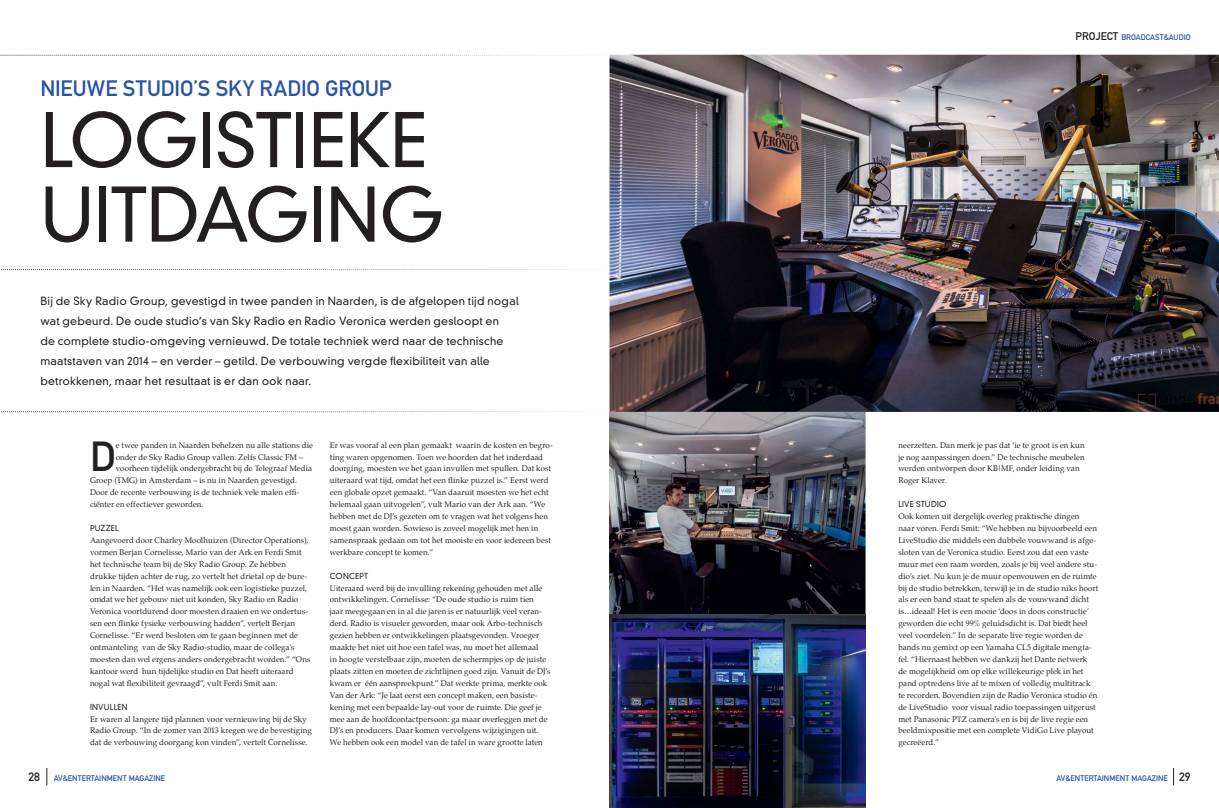
<style>
.page{position:relative;width:1219px;height:808px;background:#fff}
.page>*{position:absolute;margin:0;border:0;box-sizing:border-box;transform-origin:0 0}
.t1{font:300 72.5px/74.5px "DIN Neuzeit Grotesk";letter-spacing:-.02em;color:#231f20}
.t2{font:41.4px "DIN Mittelschrift";color:#231f20}
.t3{font:22px "DIN Mittelschrift";letter-spacing:-.005em;color:#2953a5}
.t4{font:12px "DIN Mittelschrift";color:#231f20}
.t5{font:300 11px/20px "DIN Neuzeit Grotesk";letter-spacing:.02em;color:#231f20}
.t6{font:8px/11.9px "Palatino";letter-spacing:.01em;color:#231f20}
.t7{font:8px "DIN Mittelschrift";color:#2953a5}
.t8{font:300 8px "DIN Neuzeit Grotesk";letter-spacing:.02em;color:#231f20}
.s1{font-size:11px;color:#231f20}
.s2{font-size:12px;color:#231f20}
</style>
<div class="page">
<img style="left:609px;top:55px;width:610px;height:357px">
<img style="left:609px;top:412px;width:256px;height:202px">
<img style="left:609px;top:614px;width:256px;height:194px">
<img style="left:547px;top:269px;width:27px;height:1px">
<img style="left:547px;top:411px;width:23px;height:1px">
<img style="left:546px;top:55px;width:23px;height:1px">
<svg style="left:1173px;top:768px;width:1px;height:17px"></svg>
<svg style="left:47px;top:768px;width:1px;height:17px"></svg>
<h3 class="t3" style="left:40px;top:81px;width:353px">NIEUWE STUDIO’S SKY RADIO GROUP</h3>
<h1 class="t1" style="left:40px;top:110px;width:406px">LOGISTIEKE<br>UITDAGING</h1>
<p class="t5" style="left:40px;top:292px;width:480px">Bij de Sky Radio Group, gevestigd in twee panden in Naarden, is de afgelopen tijd nogal wat gebeurd. De oude studio’s van Sky Radio en Radio Veronica werden gesloopt en<br>de complete studio-omgeving vernieuwd. De totale techniek werd naar de technische maatstaven van 2014 – en verder – getild. De verbouwing vergde flexibiliteit van alle betrokkenen, maar het resultaat is er dan ook naar.</p>
<h2 class="t2" style="left:90px;top:442px;width:27px">D</h2>
<p class="t6" style="left:116px;top:439px;width:198px">e twee panden in Naarden behelzen nu alle stations die</p>
<p class="t6" style="left:116px;top:451px;width:189px">onder de Sky Radio Group vallen. Zelfs Classic FM –</p>
<p class="t6" style="left:116px;top:463px;width:198px">voorheen tijdelijk ondergebracht bij de Telegraaf Media</p>
<p class="t6" style="left:90px;top:475px;width:209px">Groep (TMG) in Amsterdam – is nu in Naarden gevestigd.</p>
<p class="t6" style="left:90px;top:487px;width:211px">Door de recente verbouwing is de techniek vele malen effi-</p>
<p class="t6" style="left:90px;top:499px;width:115px">ciënter en effectiever geworden.</p>
<p class="t8" style="left:90px;top:525px;width:30px">PUZZEL</p>
<p class="t6" style="left:90px;top:535px;width:222px">Aangevoerd door Charley Moolhuizen (Director Operations), vormen Berjan Cornelisse, Mario van der Ark en Ferdi Smit het technische team bij de Sky Radio Group. Ze hebben drukke tijden achter de rug, zo vertelt het drietal op de bure&shy;len in Naarden. “Het was namelijk ook een logistieke puzzel, omdat we het gebouw niet uit konden, Sky Radio en Radio Veronica voortdurend door moesten draaien en we ondertus&shy;sen een flinke fysieke verbouwing hadden”, vertelt Berjan Cornelisse. “Er werd besloten om te gaan beginnen met de ontmanteling van de Sky Radio-studio, maar de collega’s moesten dan wel ergens anders ondergebracht worden.” “Ons kantoor werd hun tijdelijke studio en Dat heeft uiteraard nogal wat flexibiliteit gevraagd”, vult Ferdi Smit aan.</p>
<p class="t8" style="left:90px;top:703px;width:39px">INVULLEN</p>
<p class="t6" style="left:90px;top:713px;width:223px">Er waren al langere tijd plannen voor vernieuwing bij de Sky<br>Radio Group. “In de zomer van 2013 kregen we de bevestiging dat de verbouwing doorgang kon vinden”, vertelt Cornelisse.</p>
<p class="t6" style="left:330px;top:439px;width:224px">Er was vooraf al een plan gemaakt waarin de kosten en begro&shy;ting waren opgenomen. Toen we hoorden dat het inderdaad doorging, moesten we het gaan invullen met spullen. Dat kost uiteraard wat tijd, omdat het een flinke puzzel is.” Eerst werd een globale opzet gemaakt. “Van daaruit moesten we het echt helemaal gaan uitvogelen”, vult Mario van der Ark aan. “We hebben met de DJ’s gezeten om te vragen wat het volgens hen moest gaan worden. Sowieso is zoveel mogelijk met hen in samenspraak gedaan om tot het mooiste en voor iedereen best werkbare concept te komen.”</p>
<p class="t8" style="left:330px;top:572px;width:40px">CONCEPT</p>
<p class="t6" style="left:330px;top:582px;width:222px">Uiteraard werd bij de invulling rekening gehouden met alle ontwikkelingen. Cornelisse: “De oude studio is ruim tien<br>jaar meegegaan en in al die jaren is er natuurlijk veel veran&shy;derd. Radio is visueler geworden, maar ook Arbo-technisch gezien hebben er ontwikkelingen plaatsgevonden. Vroeger maakte het niet uit hoe een tafel was, nu moet het allemaal<br>in hoogte verstelbaar zijn, moeten de schermpjes op de juiste plaats zitten en moeten de zichtlijnen goed zijn. Vanuit de DJ’s kwam er één aanspreekpunt.” Dat werkte prima, merkte ook Van der Ark: “Je laat eerst een concept maken, een basiste&shy;kening met een bepaalde lay-out voor de ruimte. Die geef je mee aan de hoofdcontactpersoon: ga maar overleggen met de DJ’s en producers. Daar komen vervolgens wijzigingen uit.<br>We hebben ook een model van de tafel in ware grootte laten</p>
<p class="t7" style="left:1075px;top:34px;width:117px"><span class="s1">PROJECT</span> BROADCAST&amp;AUDIO</p>
<p class="t6" style="left:898px;top:439px;width:188px">neerzetten. Dan merk je pas dat ‘ie te groot is en kun je nog aanpassingen doen.” De technische meubelen werden ontworpen door KB|MF, onder leiding van Roger Klaver.</p>
<p class="t8" style="left:898px;top:501px;width:50px">LIVE STUDIO</p>
<p class="t6" style="left:898px;top:511px;width:201px">Ook komen uit dergelijk overleg praktische dingen<br>naar voren. Ferdi Smit: “We hebben nu bijvoorbeeld een LiveStudio die middels een dubbele vouwwand is afge&shy;sloten van de Veronica studio. Eerst zou dat een vaste muur met een raam worden, zoals je bij veel andere stu&shy;dio’s ziet. Nu kun je de muur openvouwen en de ruimte bij de studio betrekken, terwijl je in de studio niks hoort als er een band staat te spelen als de vouwwand dicht is…ideaal! Het is een mooie ‘doos in doos constructie’ geworden die echt 99% geluidsdicht is. Dat biedt heel veel voordelen.” In de separate live regie worden de bands nu gemixt op een Yamaha CL5 digitale mengta&shy;fel. “Hiernaast hebben we dankzij het Dante netwerk<br>de mogelijkheid om op elke willekeurige plek in het pand optredens live af te mixen of volledig multitrack te recorden. Bovendien zijn de Radio Veronica studio én de LiveStudio voor visual radio toepassingen uitgerust met Panasonic PTZ camera’s en is bij de live regie een beeldmixpositie met een complete VidiGo Live playout gecreëerd.”</p>
<h3 class="t4" style="left:28px;top:773px;width:13px">28</h3>
<p class="t7" style="left:1056px;top:776px;width:136px">AV&amp;ENTERTAINMENT MAGAZINE <span class="s2">29</span></p>
<p class="t7" style="left:54px;top:776px;width:113px">AV&amp;ENTERTAINMENT MAGAZINE</p>
</div>
